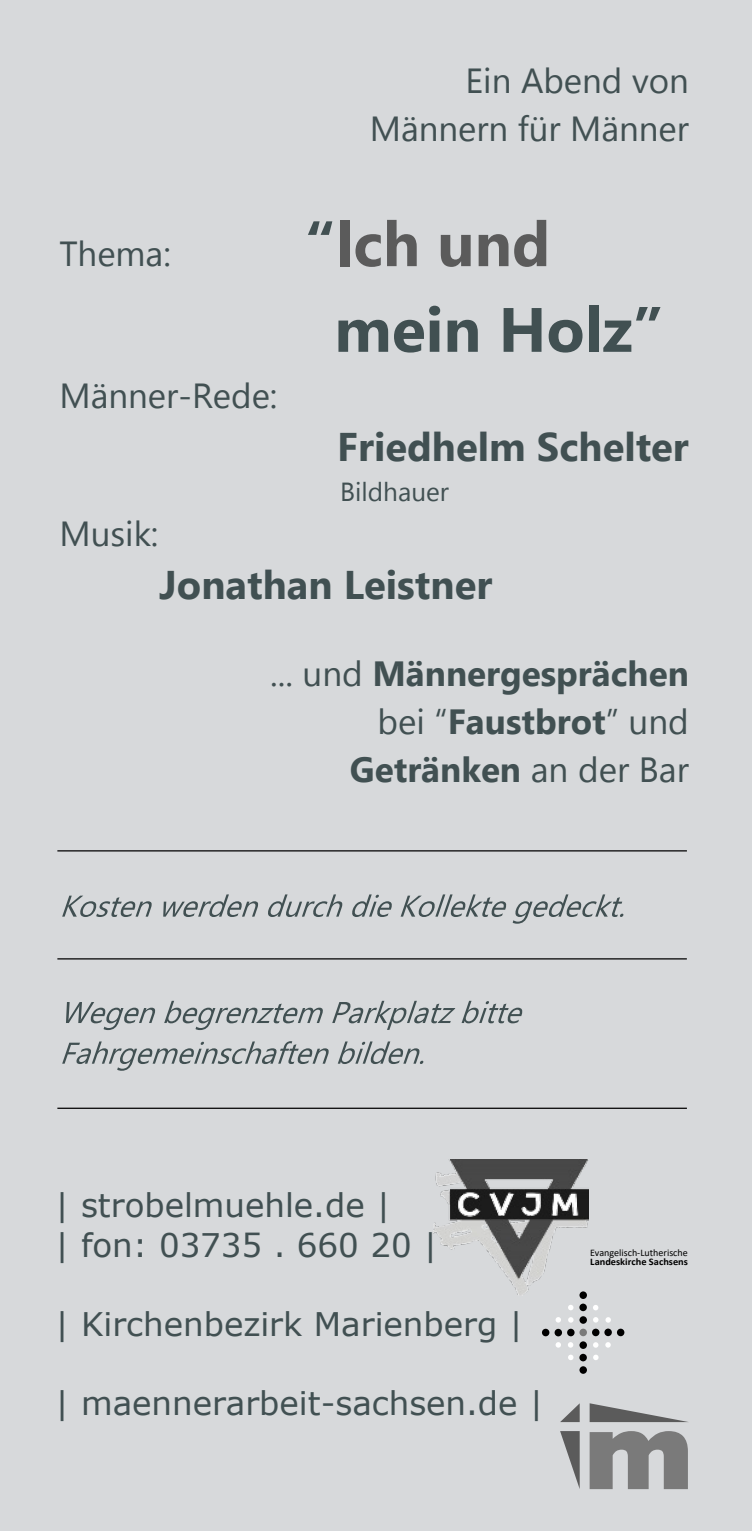
<style>
.page{position:relative;width:752px;height:1531px;background:#fff}
.page>*{position:absolute;margin:0;border:0;box-sizing:border-box;transform-origin:0 0}
.t1{font:700 62.5px/85.8px "Gadugi";color:#415052}
.t2{font:700 40px "Gadugi";color:#415052}
.t3{font:700 35px/48px "Gadugi";color:#415052;text-align:right}
.t4{font:34.75px/47.8px "Gadugi";color:#415052;text-align:right}
.t5{font:32.5px/39.5px "Verdana";color:#415052}
.t6{font:26px "Gadugi";color:#415052}
.t7{font:10px "Calibri";color:#000}
.t8{font:700 10px "Calibri";color:#000}
.s1{color:#5b5b5b}
.s2{font-weight:400}
</style>
<div class="page">
<div style="left:0;top:0;width:751px;height:1531px;background:#d7d9db"></div>
<img style="left:433px;top:1159px;width:155px;height:136px">
<svg style="left:593px;top:1354px;width:5px;height:6px"></svg>
<svg style="left:593px;top:1342px;width:5px;height:5px"></svg>
<svg style="left:605px;top:1342px;width:5px;height:5px"></svg>
<svg style="left:568px;top:1305px;width:5px;height:5px"></svg>
<svg style="left:593px;top:1305px;width:5px;height:5px"></svg>
<svg style="left:605px;top:1317px;width:5px;height:5px"></svg>
<svg style="left:593px;top:1317px;width:5px;height:5px"></svg>
<svg style="left:568px;top:1317px;width:5px;height:5px"></svg>
<svg style="left:555px;top:1317px;width:5px;height:5px"></svg>
<svg style="left:568px;top:1354px;width:5px;height:6px"></svg>
<svg style="left:568px;top:1342px;width:5px;height:5px"></svg>
<svg style="left:555px;top:1342px;width:5px;height:5px"></svg>
<div style="left:579px;top:1328px;width:7px;height:8px;background:#7a7a7a;border-radius:50%"></div>
<div style="left:579px;top:1303px;width:7px;height:8px;background:#000;border-radius:50%"></div>
<div style="left:579px;top:1291px;width:7px;height:8px;background:#000;border-radius:50%"></div>
<svg style="left:616px;top:1328px;width:8px;height:8px"></svg>
<div style="left:604px;top:1328px;width:7px;height:8px;background:#000;border-radius:50%"></div>
<svg style="left:591px;top:1328px;width:8px;height:8px"></svg>
<div style="left:579px;top:1341px;width:7px;height:8px;background:#000;border-radius:50%"></div>
<div style="left:579px;top:1316px;width:7px;height:8px;background:#000;border-radius:50%"></div>
<div style="left:579px;top:1354px;width:7px;height:7px;background:#000;border-radius:50%"></div>
<div style="left:579px;top:1366px;width:7px;height:8px;background:#000;border-radius:50%"></div>
<div style="left:554px;top:1329px;width:7px;height:7px;background:#000;border-radius:50%"></div>
<div style="left:541px;top:1329px;width:8px;height:7px;background:#000;border-radius:50%"></div>
<svg style="left:566px;top:1329px;width:8px;height:7px"></svg>
<svg style="left:589px;top:1431px;width:98px;height:58px"></svg>
<svg style="left:560px;top:1431px;width:19px;height:56px"></svg>
<svg style="left:560px;top:1404px;width:19px;height:18px"></svg>
<svg style="left:589px;top:1403px;width:99px;height:19px"></svg>
<hr style="left:57px;top:958px;width:629px;height:1px;background:#000">
<hr style="left:57px;top:1107px;width:629px;height:2px;background:#000">
<hr style="left:57px;top:850px;width:629px;height:1px;background:#000">
<svg style="left:62px;top:895px;width:90px;height:22px"></svg>
<svg style="left:163px;top:894px;width:95px;height:23px"></svg>
<svg style="left:268px;top:894px;width:75px;height:23px"></svg>
<svg style="left:352px;top:894px;width:40px;height:23px"></svg>
<svg style="left:400px;top:894px;width:106px;height:23px"></svg>
<svg style="left:512px;top:894px;width:111px;height:30px"></svg>
<svg style="left:66px;top:1002px;width:89px;height:28px"></svg>
<svg style="left:164px;top:1001px;width:159px;height:29px"></svg>
<svg style="left:332px;top:1001px;width:123px;height:29px"></svg>
<svg style="left:461px;top:1001px;width:61px;height:22px"></svg>
<svg style="left:62px;top:1041px;width:267px;height:30px"></svg>
<svg style="left:337px;top:1041px;width:86px;height:23px"></svg>
<p class="t4" style="left:59px;top:233px;width:113px">Thema:</p>
<p class="t4" style="left:59px;top:375px;width:219px">Männer-Rede:</p>
<p class="t4" style="left:59px;top:513px;width:101px">Musik:</p>
<p class="t4" style="left:369px;top:60px;width:320px">Ein Abend von<br>Männern für Männer</p>
<h1 class="t1" style="left:334px;top:207px;width:330px;text-indent:-29px">“<span class="s1">lch und </span>mein Holz”</h1>
<p class="t2" style="left:337px;top:432px;width:353px">Friedhelm Schelter</p>
<p class="t6" style="left:340px;top:482px;width:110px">Bildhauer</p>
<p class="t2" style="left:159px;top:570px;width:334px">Jonathan Leistner</p>
<p class="t3" style="left:270px;top:653px;width:420px"><span class="s2">... und</span> Männergesprächen <span class="s2">bei “</span>Faustbrot<span class="s2">” und<br></span>Getränken <span class="s2">an der Bar</span></p>
<p class="t5" style="left:55px;top:1188px;width:384px">| strobelmuehle.de |<br>| fon: 03735 . 660 20 |</p>
<p class="t5" style="left:55px;top:1307px;width:470px">| Kirchenbezirk Marienberg |</p>
<p class="t5" style="left:55px;top:1386px;width:490px">| maennerarbeit-sachsen.de |</p>
<p class="t7" style="left:589px;top:1248px;width:99px">Evangelisch-Lutherische</p>
<p class="t8" style="left:590px;top:1257px;width:99px">Landeskirche Sachsens</p>
</div>
